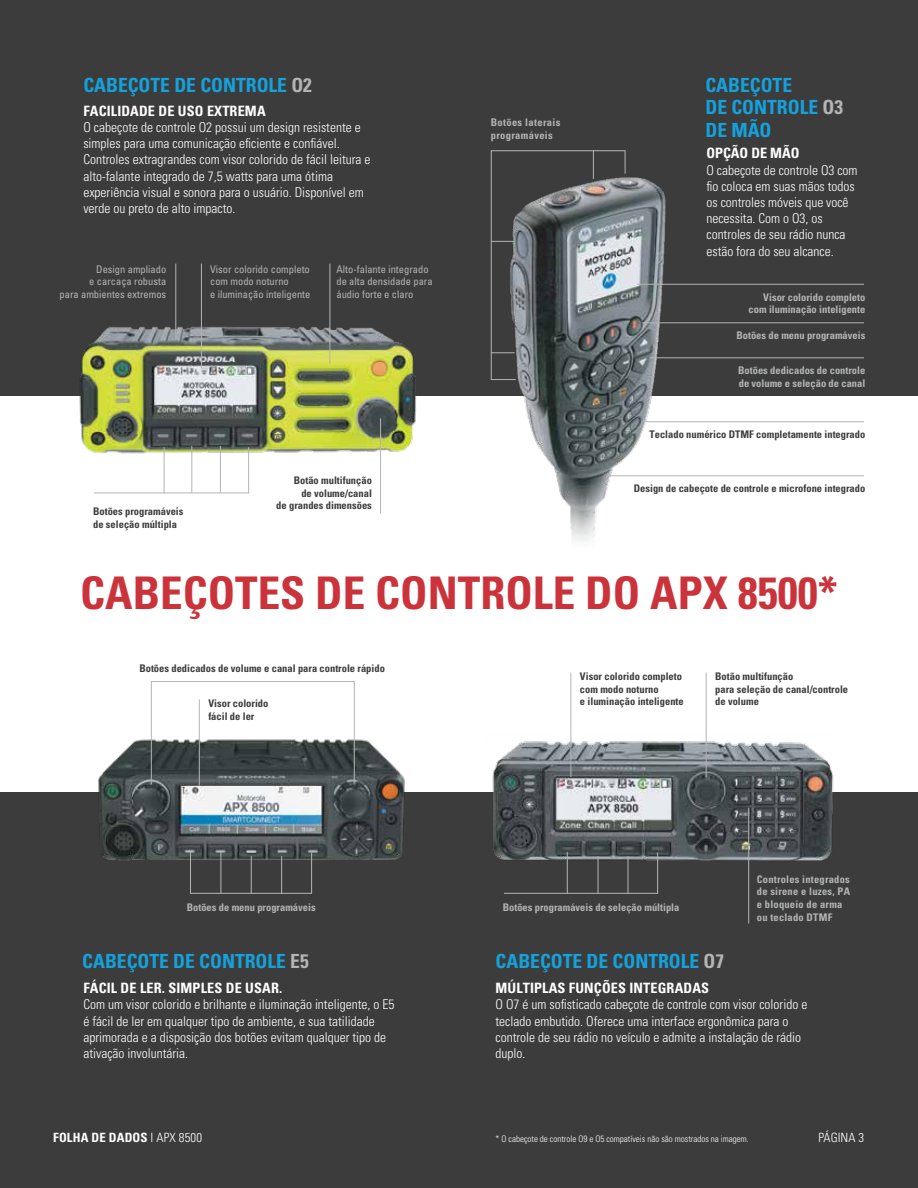
<style>
.page{position:relative;width:918px;height:1188px;background:#fff}
.page>*{position:absolute;margin:0;border:0;box-sizing:border-box;transform-origin:0 0}
.t1{font:700 condensed 45px "Univers LT Pro";color:#cb333b}
.t2{font:700 condensed 19.5px/22.5px "Univers LT Pro";color:#14a2dc}
.t3{font:700 condensed 14.25px "Univers LT Pro";letter-spacing:.01em;color:#fff}
.t4{font:300 condensed 13.5px/16.2px "Univers LT Std";color:#fff}
.t5{font:700 condensed 12.75px "Univers LT Pro";letter-spacing:.01em;color:#fff}
.t6{font:300 condensed 12.75px "Univers LT Std";color:#fff}
.t7{font:700 condensed 10.5px/12.6px "Univers LT Pro";color:#3c3c3c}
.t8{font:700 condensed 10.5px/12.6px "Univers LT Pro";color:#b3b4b4;text-align:right}
.t9{font:condensed 10.5px/12.6px "Univers";color:#b3b4b4}
.t10{font:700 condensed 10.5px/12.6px "Univers LT Pro";letter-spacing:.02em;color:#b3b4b4}
.t11{font:700 condensed 10.5px/12.6px "Univers";color:#3c3c3c;text-align:right}
.t12{font:700 condensed 10.5px/12.6px "Univers LT Pro";letter-spacing:.03em;color:#b3b4b4}
.t13{font:300 condensed 9px "Univers LT Std";color:#fff}
.s1{color:#b3b4b4}
.s2{font-family:"Univers LT Std";font-weight:300}
</style>
<div class="page">
<div style="left:0;top:0;width:918px;height:396px;background:#3c3c3c"></div>
<img style="left:79px;top:322px;width:337px;height:138px">
<img style="left:518px;top:177px;width:162px;height:364px">
<div style="left:0;top:792px;width:918px;height:396px;background:#3c3c3c"></div>
<img style="left:492px;top:733px;width:342px;height:139px">
<img style="left:98px;top:734px;width:307px;height:131px">
<hr style="left:175px;top:264px;width:1px;height:75px;background:#b3b4b4">
<svg style="left:151px;top:681px;width:204px;height:104px"></svg>
<hr style="left:221px;top:852px;width:1px;height:41px;background:#b3b4b4">
<hr style="left:201px;top:264px;width:1px;height:104px;background:#b3b4b4">
<hr style="left:199px;top:699px;width:1px;height:87px;background:#b3b4b4">
<hr style="left:571px;top:673px;width:1px;height:104px;background:#b3b4b4">
<hr style="left:706px;top:673px;width:1px;height:104px;background:#b3b4b4">
<hr style="left:251px;top:856px;width:1px;height:38px;background:#b3b4b4">
<hr style="left:281px;top:856px;width:1px;height:38px;background:#b3b4b4">
<hr style="left:191px;top:446px;width:1px;height:47px;background:#b3b4b4">
<hr style="left:220px;top:446px;width:1px;height:47px;background:#b3b4b4">
<hr style="left:330px;top:264px;width:1px;height:100px;background:#b3b4b4">
<hr style="left:380px;top:418px;width:1px;height:96px;background:#b3b4b4">
<hr style="left:164px;top:447px;width:1px;height:46px;background:#b3b4b4">
<svg style="left:491px;top:150px;width:135px;height:230px"></svg>
<hr style="left:637px;top:284px;width:227px;height:1px;background:#b3b4b4">
<hr style="left:642px;top:322px;width:222px;height:1px;background:#b3b4b4">
<hr style="left:649px;top:357px;width:215px;height:1px;background:#b3b4b4">
<hr style="left:642px;top:421px;width:222px;height:1px;background:#b3b4b4">
<hr style="left:606px;top:475px;width:258px;height:1px;background:#b3b4b4">
<svg style="left:503px;top:852px;width:155px;height:42px"></svg>
<div style="left:190px;top:852px;width:122px;height:42px;border:1px solid #b3b4b4"></div>
<hr style="left:748px;top:808px;width:1px;height:116px;background:#b3b4b4">
<hr style="left:94px;top:493px;width:155px;height:1px;background:#b3b4b4">
<hr style="left:248px;top:447px;width:1px;height:46px;background:#b3b4b4">
<h2 class="t2" style="left:83px;top:74px;width:230px">CABEÇOTE DE CONTROLE <span class="s1">O2</span></h2>
<p class="t3" style="left:83px;top:102px;width:184px">FACILIDADE DE USO EXTREMA</p>
<p class="t4" style="left:83px;top:119px;width:289px">O cabeçote de controle O2 possui um design resistente e simples para uma comunicação eficiente e confiável.<br>Controles extragrandes com visor colorido de fácil leitura e alto-falante integrado de 7,5 watts para uma ótima experiência visual e sonora para o usuário. Disponível em verde ou preto de alto impacto.</p>
<p class="t9" style="left:60px;top:262px;width:108px;text-align:right">Design ampliado<br>e carcaça robusta<br>para ambientes extremos</p>
<p class="t9" style="left:210px;top:262px;width:102px">Visor colorido completo com modo noturno<br>e iluminação inteligente</p>
<p class="t9" style="left:336px;top:262px;width:98px">Alto-falante integrado de alta densidade para áudio forte e claro</p>
<p class="t12" style="left:491px;top:116px;width:71px">Botões laterais programáveis</p>
<p class="t7" style="left:93px;top:505px;width:92px">Botões programáveis de seleção múltipla</p>
<p class="t11" style="left:276px;top:474px;width:97px">Botão multifunção<br>de volume/canal<br>de grandes dimensões</p>
<h2 class="t2" style="left:705px;top:74px;width:139px">CABEÇOTE<br>DE CONTROLE <span class="s1">O3<br></span>DE MÃO</h2>
<p class="t3" style="left:707px;top:145px;width:94px">OPÇÃO DE MÃO</p>
<p class="t4" style="left:707px;top:162px;width:153px">O cabeçote de controle O3 com fio coloca em suas mãos todos os controles móveis que você necessita. Com o O3, os controles de seu rádio nunca estão fora do seu alcance.</p>
<p class="t8" style="left:749px;top:291px;width:118px">Visor colorido completo com iluminação inteligente</p>
<p class="t8" style="left:736px;top:329px;width:130px">Botões de menu programáveis</p>
<p class="t8" style="left:738px;top:364px;width:129px;text-align:left">Botões dedicados de controle de volume e seleção de canal</p>
<p class="t7" style="left:650px;top:428px;width:217px">Teclado numérico DTMF completamente integrado</p>
<p class="t7" style="left:634px;top:482px;width:233px">Design de cabeçote de controle e microfone integrado</p>
<h1 class="t1" style="left:80px;top:566px;width:759px">CABEÇOTES DE CONTROLE DO APX 8500*</h1>
<p class="t7" style="left:139px;top:662px;width:247px">Botões dedicados de volume e canal para controle rápido</p>
<p class="t7" style="left:208px;top:697px;width:62px">Visor colorido fácil de ler</p>
<p class="t7" style="left:580px;top:670px;width:105px">Visor colorido completo com modo noturno<br>e iluminação inteligente</p>
<p class="t7" style="left:715px;top:670px;width:134px">Botão multifunção<br>para seleção de canal/controle de volume</p>
<p class="t8" style="left:187px;top:901px;width:130px">Botões de menu programáveis</p>
<p class="t8" style="left:503px;top:901px;width:178px">Botões programáveis de seleção múltipla</p>
<p class="t10" style="left:757px;top:873px;width:95px">Controles integrados de sirene e luzes, PA e bloqueio de arma ou teclado DTMF</p>
<h2 class="t2" style="left:82px;top:950px;width:228px">CABEÇOTE DE CONTROLE <span class="s1">E5</span></h2>
<p class="t3" style="left:83px;top:979px;width:200px">FÁCIL DE LER. SIMPLES DE USAR.</p>
<p class="t4" style="left:83px;top:997px;width:313px">Com um visor colorido e brilhante e iluminação inteligente, o E5 é fácil de ler em qualquer tipo de ambiente, e sua tatilidade aprimorada e a disposição dos botões evitam qualquer tipo de ativação involuntária.</p>
<h2 class="t2" style="left:496px;top:950px;width:230px">CABEÇOTE DE CONTROLE <span class="s1">O7</span></h2>
<p class="t3" style="left:496px;top:979px;width:215px">MÚLTIPLAS FUNÇÕES INTEGRADAS</p>
<p class="t4" style="left:496px;top:997px;width:313px">O O7 é um sofisticado cabeçote de controle com visor colorido e teclado embutido. Oferece uma interface ergonômica para o controle de seu rádio no veículo e admite a instalação de rádio duplo.</p>
<p class="t5" style="left:53px;top:1130px;width:150px">FOLHA DE DADOS <span class="s2">I APX 8500</span></p>
<p class="t13" style="left:496px;top:1133px;width:255px">* O cabeçote de controle O9 e O5 compatíveis não são mostrados na imagem.</p>
<p class="t6" style="left:818px;top:1130px;width:47px">PÁGINA 3</p>
</div>
